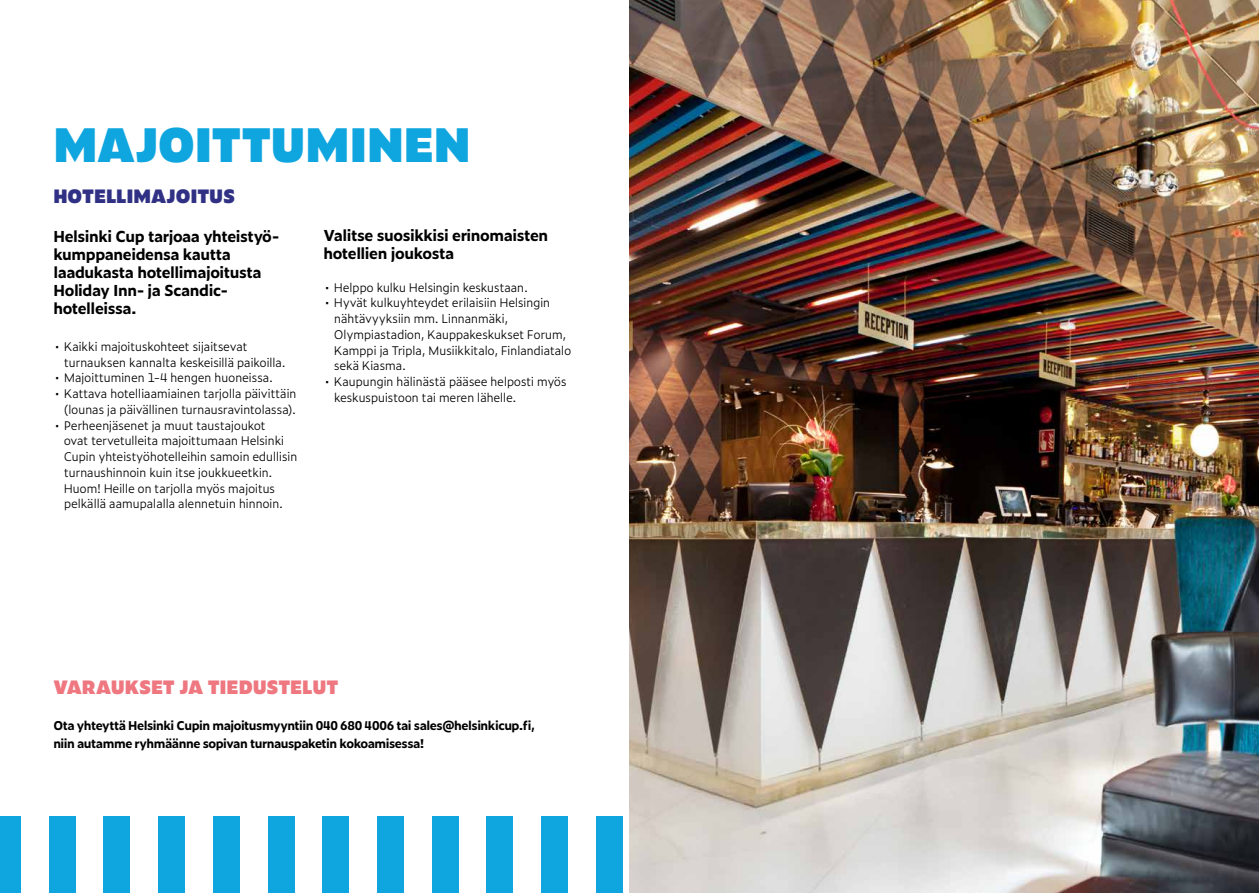
<style>
.page{position:relative;width:1259px;height:893px;background:#fff}
.page>*{position:absolute;margin:0;border:0;box-sizing:border-box;transform-origin:0 0}
.t1{font:900 45px "Zeitung Micro Pro";letter-spacing:-.005em;color:#0fa5df}
.t2{font:900 18px "Zeitung Micro Pro";letter-spacing:-.005em;color:#ee7780}
.t3{font:900 18px "Zeitung Micro Pro";letter-spacing:-.005em;color:#303184}
.t4{font:700 15px/18px "Zeitung Micro Pro";letter-spacing:-.03em;color:#000}
.t5{font:300 12px/15.8px "Zeitung Micro Pro";letter-spacing:-.045em;color:#000}
.t6{font:700 12px/18px "Zeitung Micro Pro";letter-spacing:-.04em;color:#000}
</style>
<div class="page">
<img style="left:629px;top:0;width:630px;height:893px">
<div style="left:323px;top:816px;width:26px;height:77px;background:#0fa5df"></div>
<div style="left:377px;top:816px;width:26px;height:77px;background:#0fa5df"></div>
<div style="left:0;top:816px;width:21px;height:77px;background:#0fa5df"></div>
<div style="left:432px;top:816px;width:26px;height:77px;background:#0fa5df"></div>
<div style="left:49px;top:816px;width:26px;height:77px;background:#0fa5df"></div>
<div style="left:487px;top:816px;width:26px;height:77px;background:#0fa5df"></div>
<div style="left:104px;top:816px;width:26px;height:77px;background:#0fa5df"></div>
<div style="left:541px;top:816px;width:26px;height:77px;background:#0fa5df"></div>
<div style="left:159px;top:816px;width:26px;height:77px;background:#0fa5df"></div>
<div style="left:596px;top:816px;width:26px;height:77px;background:#0fa5df"></div>
<div style="left:213px;top:816px;width:26px;height:77px;background:#0fa5df"></div>
<div style="left:268px;top:816px;width:26px;height:77px;background:#0fa5df"></div>
<h1 class="t1" style="left:53px;top:109px;width:419px">MAJOITTUMINEN</h1>
<h2 class="t3" style="left:53px;top:182px;width:183px">HOTELLIMAJOITUS</h2>
<p class="t4" style="left:53px;top:227px;width:227px">Helsinki Cup tarjoaa yhteistyö&shy;kumppaneidensa kautta laadukasta hotellimajoitusta<br>Holiday Inn- ja Scandic&shy;hotelleissa.</p>
<p class="t5" style="left:64px;top:338px;width:223px;text-indent:-9px">• Kaikki majoituskohteet sijaitsevat turnauksen kannalta keskeisillä paikoilla.</p>
<p class="t5" style="left:55px;top:370px;width:220px">• Majoittuminen 1-4 hengen huoneissa.</p>
<p class="t5" style="left:55px;top:385px;width:243px;text-align:right">• Kattava hotelliaamiainen tarjolla päivittäin (lounas ja päivällinen turnausravintolassa).</p>
<p class="t5" style="left:64px;top:417px;width:235px;text-indent:-9px">• Perheenjäsenet ja muut taustajoukot<br>ovat tervetulleita majoittumaan Helsinki Cupin yhteistyöhotelleihin samoin edullisin turnaushinnoin kuin itse joukkueetkin.<br>Huom! Heille on tarjolla myös majoitus pelkällä aamupalalla alennetuin hinnoin.</p>
<p class="t4" style="left:323px;top:226px;width:226px">Valitse suosikkisi erinomaisten hotellien joukosta</p>
<p class="t5" style="left:325px;top:279px;width:204px">• Helppo kulku Helsingin keskustaan.</p>
<p class="t5" style="left:334px;top:294px;width:239px;text-indent:-9px">• Hyvät kulkuyhteydet erilaisiin Helsingin nähtävyyksiin mm. Linnanmäki, Olympiastadion, Kauppakeskukset Forum, Kamppi ja Tripla, Musiikkitalo, Finlandiatalo sekä Kiasma.</p>
<p class="t5" style="left:334px;top:373px;width:234px;text-indent:-9px">• Kaupungin hälinästä pääsee helposti myös keskuspuistoon tai meren lähelle.</p>
<h2 class="t2" style="left:53px;top:673px;width:286px">VARAUKSET JA TIEDUSTELUT</h2>
<p class="t6" style="left:53px;top:716px;width:483px">Ota yhteyttä Helsinki Cupin majoitusmyyntiin 040 680 4006 tai sales@helsinkicup.fi, niin autamme ryhmäänne sopivan turnauspaketin kokoamisessa!</p>
</div>
